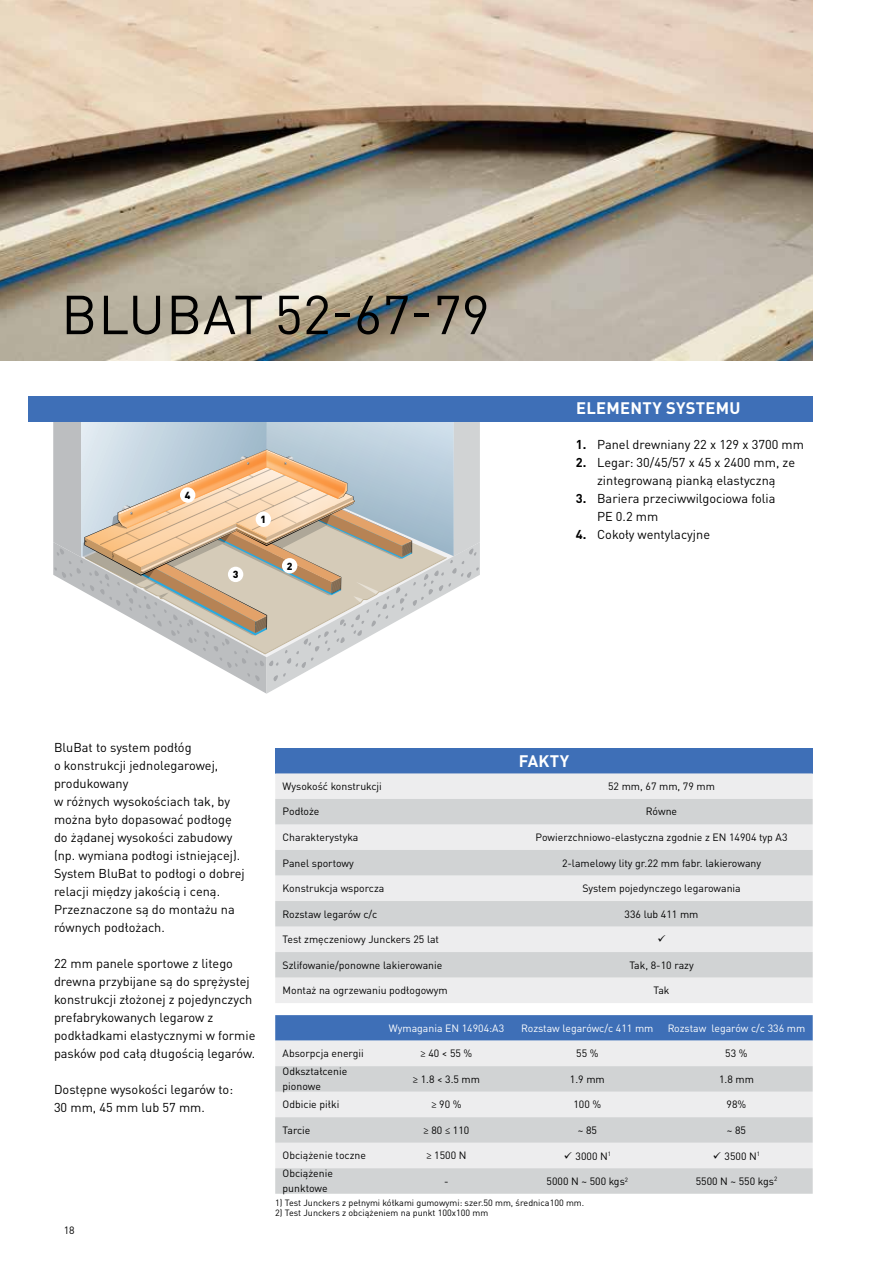
<style>
.page{position:relative;width:893px;height:1263px;background:#fff}
.page>*{position:absolute;margin:0;border:0;box-sizing:border-box;transform-origin:0 0}
.t1{font:54px "DIN Pro";color:#000}
.t2{font:700 16.5px "DIN Pro";letter-spacing:.02em;color:#fff}
.t3{font:12.75px/18px "DIN Pro";color:#000}
.t4{font:10.5px/15px "DIN Pro";color:#000}
.t5{font:10.5px "DIN Pro";color:#fff}
.t6{font:900 10.2px "DIN Pro";color:#000}
.t7{font:9px "DIN Pro";color:#000}
.s1{font-weight:700}
.s2{font-family:"Helvetica Neue LT Std";font-stretch:condensed}
</style>
<div class="page">
<img style="left:0;top:0;width:813px;height:360px">
<svg style="left:53px;top:422px;width:427px;height:272px"></svg>
<div style="left:256px;top:512px;width:15px;height:15px;background:#fff;border-radius:50%"></div>
<div style="left:228px;top:567px;width:15px;height:15px;background:#fff;border-radius:50%"></div>
<div style="left:180px;top:487px;width:15px;height:16px;background:#fff;border-radius:50%"></div>
<div style="left:282px;top:558px;width:15px;height:15px;background:#fff;border-radius:50%"></div>
<div style="left:28px;top:396px;width:785px;height:26px;background:#3e6fb7"></div>
<div style="left:275px;top:748px;width:538px;height:25px;background:#3e6fb7"></div>
<div style="left:275px;top:773px;width:538px;height:230px;background:#ededee"></div>
<svg style="left:275px;top:799px;width:538px;height:178px;background:#dddedf"></svg>
<svg style="left:275px;top:1015px;width:538px;height:26px;background:#4372b8"></svg>
<div style="left:275px;top:1041px;width:538px;height:25px;background:#ededee"></div>
<svg style="left:275px;top:1066px;width:538px;height:128px;background:#dcddde"></svg>
<svg style="left:658px;top:935px;width:7px;height:7px"></svg>
<h1 class="t1" style="left:61px;top:272px;width:430px">BLUBAT 52-67-79</h1>
<p class="t6" style="left:185px;top:486px;width:7px">4</p>
<p class="t6" style="left:233px;top:566px;width:7px">3</p>
<p class="t6" style="left:261px;top:511px;width:7px">1</p>
<p class="t6" style="left:287px;top:557px;width:7px">2</p>
<p class="t2" style="left:576px;top:395px;width:166px">ELEMENTY SYSTEMU</p>
<p class="t3" style="left:576px;top:434px;width:230px"><span class="s1">1.</span> Panel drewniany 22 x 129 x 3700 mm</p>
<p class="t3" style="left:576px;top:452px;width:221px;text-align:center"><span class="s1">2.</span> Legar: 30/45/57 x 45 x 2400 mm, ze zintegrowaną pianką elastyczną</p>
<p class="t3" style="left:597px;top:488px;width:180px;text-indent:-21px"><span class="s1">3.</span> Bariera przeciwwilgociowa folia<br>PE 0.2 mm</p>
<p class="t3" style="left:576px;top:524px;width:136px"><span class="s1">4.</span> Cokoły wentylacyjne</p>
<p class="t3" style="left:54px;top:737px;width:192px">BluBat to system podłóg<br>o konstrukcji jednolegarowej, produkowany<br>w różnych wysokościach tak, by można było dopasować podłogę do żądanej wysokości zabudowy (np. wymiana podłogi istniejącej).<br>System BluBat to podłogi o dobrej relacji między jakością i ceną.<br>Przeznaczone są do montażu na równych podłożach.</p>
<p class="t3" style="left:54px;top:953px;width:203px">22 mm panele sportowe z litego drewna przybijane są do sprężystej konstrukcji złożonej z pojedynczych prefabrykowanych legarow z podkładkami elastycznymi w formie pasków pod całą długością legarów.</p>
<p class="t3" style="left:54px;top:1079px;width:181px">Dostępne wysokości legarów to:<br>30 mm, 45 mm lub 57 mm.</p>
<p class="t4" style="left:64px;top:1221px;width:12px">18</p>
<p class="t2" style="left:519px;top:747px;width:52px">FAKTY</p>
<p class="t4" style="left:283px;top:778px;width:101px">Wysokość konstrukcji</p>
<p class="t4" style="left:608px;top:778px;width:108px">52 mm, 67 mm, 79 mm</p>
<p class="t4" style="left:283px;top:803px;width:38px">Podłoże</p>
<p class="t4" style="left:646px;top:803px;width:33px">Równe</p>
<p class="t4" style="left:283px;top:829px;width:77px">Charakterystyka</p>
<p class="t4" style="left:536px;top:829px;width:253px">Powierzchniowo-elastyczna zgodnie z EN 14904 typ A3</p>
<p class="t4" style="left:283px;top:854px;width:73px">Panel sportowy</p>
<p class="t4" style="left:562px;top:854px;width:201px">2-lamelowy lity gr.22 mm fabr. lakierowany</p>
<p class="t4" style="left:283px;top:880px;width:103px">Konstrukcja wsporcza</p>
<p class="t4" style="left:582px;top:880px;width:160px">System pojedynczego legarowania</p>
<p class="t4" style="left:283px;top:905px;width:96px">Rozstaw legarów c/c</p>
<p class="t4" style="left:625px;top:905px;width:75px">336 lub 411 mm</p>
<p class="t4" style="left:283px;top:931px;width:158px">Test zmęczeniowy Junckers 25 lat</p>
<p class="t4" style="left:283px;top:956px;width:161px">Szlifowanie/ponowne lakierowanie</p>
<p class="t4" style="left:629px;top:956px;width:66px">Tak, 8-10 razy</p>
<p class="t4" style="left:283px;top:982px;width:167px">Montaż na ogrzewaniu podłogowym</p>
<p class="t4" style="left:653px;top:982px;width:18px">Tak</p>
<p class="t5" style="left:389px;top:1019px;width:117px">Wymagania EN 14904:A3</p>
<p class="t5" style="left:521px;top:1019px;width:134px">Rozstaw legarówc/c 411 mm</p>
<p class="t5" style="left:668px;top:1019px;width:139px">Rozstaw legarów c/c 336 mm</p>
<p class="t4" style="left:283px;top:1045px;width:83px">Absorpcja energii</p>
<p class="t4" style="left:421px;top:1045px;width:53px"><span class="s2">≥</span> 40 &lt; 55 %</p>
<p class="t4" style="left:576px;top:1045px;width:24px">55 %</p>
<p class="t4" style="left:725px;top:1045px;width:24px">53 %</p>
<p class="t4" style="left:283px;top:1063px;width:66px">Odkształcenie pionowe</p>
<p class="t4" style="left:413px;top:1070px;width:69px"><span class="s2">≥</span> 1.8 &lt; 3.5 mm</p>
<p class="t4" style="left:570px;top:1070px;width:36px">1.9 mm</p>
<p class="t4" style="left:719px;top:1070px;width:36px">1.8 mm</p>
<p class="t4" style="left:283px;top:1096px;width:58px">Odbicie piłki</p>
<p class="t4" style="left:431px;top:1096px;width:32px"><span class="s2">≥</span> 90 %</p>
<p class="t4" style="left:573px;top:1096px;width:29px">100 %</p>
<p class="t4" style="left:727px;top:1096px;width:21px">98%</p>
<p class="t4" style="left:283px;top:1121px;width:29px">Tarcie</p>
<p class="t4" style="left:424px;top:1121px;width:47px"><span class="s2">≥</span> 80 <span class="s2">≤</span> 110</p>
<p class="t4" style="left:578px;top:1122px;width:21px">~ 85</p>
<p class="t4" style="left:727px;top:1121px;width:21px">~ 85</p>
<p class="t4" style="left:283px;top:1147px;width:85px">Obciążenie toczne</p>
<p class="t4" style="left:426px;top:1147px;width:42px"><span class="s2">≥</span> 1500 N</p>
<p class="t4" style="left:564px;top:1147px;width:49px">✓ 3000 N<sup>1</sup></p>
<p class="t4" style="left:713px;top:1147px;width:49px">✓ 3500 N<sup>1</sup></p>
<p class="t4" style="left:283px;top:1165px;width:52px">Obciążenie punktowe</p>
<p class="t4" style="left:444px;top:1172px;width:6px">-</p>
<p class="t4" style="left:547px;top:1173px;width:83px">5000 N ~ 500 kgs<sup>2</sup></p>
<p class="t4" style="left:696px;top:1172px;width:83px">5500 N ~ 550 kgs<sup>2</sup></p>
<p class="t7" style="left:275px;top:1195px;width:310px">1) Test Junckers z pełnymi kółkami gumowymi: szer.50 mm, średnica100 mm.</p>
<p class="t7" style="left:275px;top:1206px;width:215px">2) Test Junckers z obciążeniem na punkt 100x100 mm</p>
</div>
